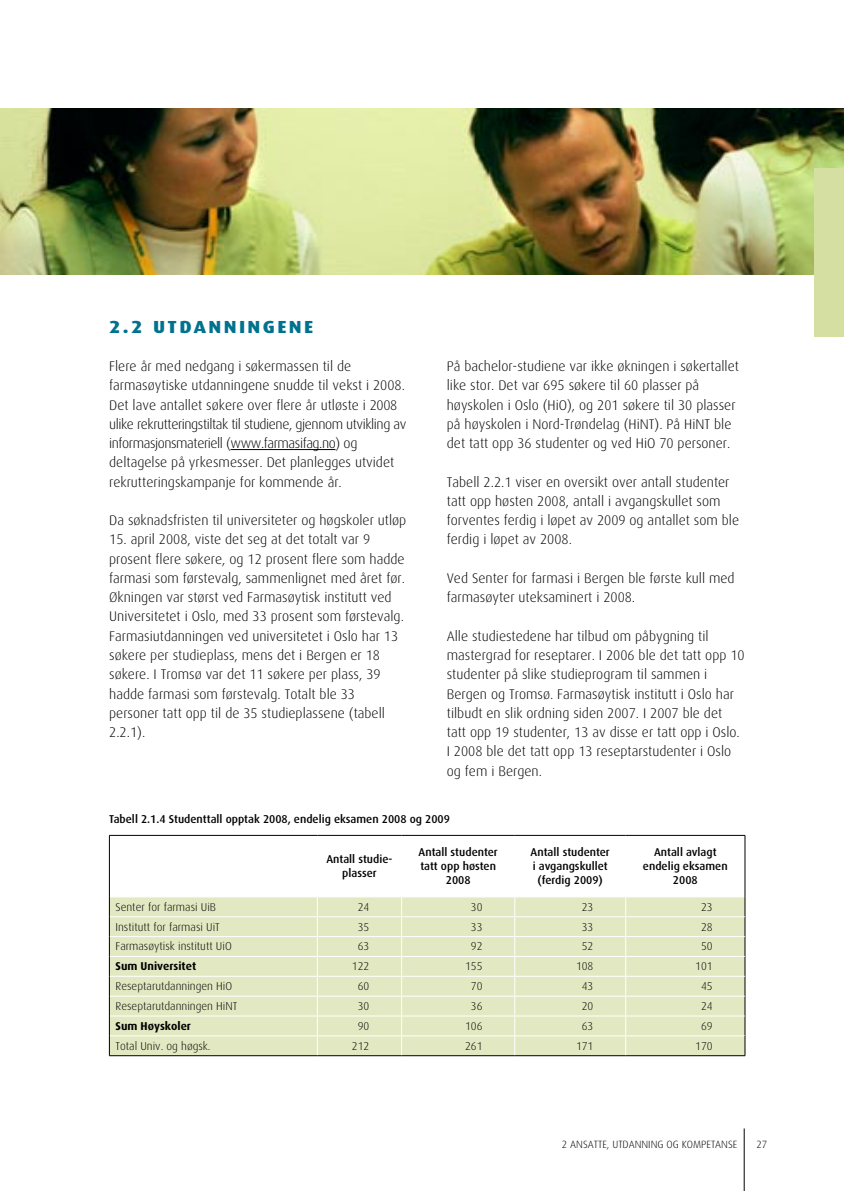
<style>
.page{position:relative;width:844px;height:1191px;background:#fff}
.page>*{position:absolute;margin:0;border:0;box-sizing:border-box;transform-origin:0 0}
.t1{font:800 17.5px "Dax";letter-spacing:.12em;color:#00728f;scale:1.12 1}
.t2{font:300 14px/19.2px "Dax Pdc";color:#000}
.t3{font:300 11.38px "Dax Pdc";color:#000}
.t4{font:500 11.38px/14px "Dax";color:#000;text-align:center}
.t5{font:700 11.38px "Dax Pdc";color:#000}
.t6{font:300 10.5px "Dax Pdc";color:#000}
</style>
<div class="page">
<img style="left:0;top:109px;width:843px;height:166px">
<hr style="left:743px;top:1128px;width:1px;height:63px;background:#000">
<div style="left:814px;top:168px;width:29px;height:169px;background:#d4dfa1"></div>
<hr style="left:230px;top:449px;width:105px;height:1px;background:#000">
<svg style="left:109px;top:835px;width:636px;height:220px"></svg>
<hr style="left:109px;top:1055px;width:208px;height:1px;background:#000">
<hr style="left:317px;top:1055px;width:84px;height:1px;background:#000">
<hr style="left:401px;top:1055px;width:113px;height:1px;background:#000">
<hr style="left:514px;top:1055px;width:111px;height:1px;background:#000">
<hr style="left:625px;top:1055px;width:120px;height:1px;background:#000">
<p class="t1" style="left:109px;top:316px;width:184px">2.2 UTDANNINGENE</p>
<p class="t2" style="left:109px;top:357px;width:298px">Flere år med nedgang i søkermassen til de farmasøytiske utdanningene snudde til vekst i 2008.<br>Det lave antallet søkere over flere år utløste i 2008 ulike rekrutteringstiltak til studiene, gjennom utvikling av informasjonsmateriell (www.farmasifag.no) og deltagelse på yrkesmesser. Det planlegges utvidet rekrutteringskampanje for kommende år.</p>
<p class="t2" style="left:109px;top:511px;width:298px">Da søknadsfristen til universiteter og høgskoler utløp</p>
<p class="t2" style="left:109px;top:530px;width:297px">15. april 2008, viste det seg at det totalt var 9 prosent flere søkere, og 12 prosent flere som hadde farmasi som førstevalg, sammenlignet med året før.<br>Økningen var størst ved Farmasøytisk institutt ved Universitetet i Oslo, med 33 prosent som førstevalg.<br>Farmasiutdanningen ved universitetet i Oslo har 13 søkere per studieplass, mens det i Bergen er 18 søkere. I Tromsø var det 11 søkere per plass, 39 hadde farmasi som førstevalg. Totalt ble 33 personer tatt opp til de 35 studieplassene (tabell 2.2.1).</p>
<p class="t2" style="left:446px;top:357px;width:293px">På bachelor-studiene var ikke økningen i søkertallet like stor. Det var 695 søkere til 60 plasser på høyskolen i Oslo (HiO), og 201 søkere til 30 plasser på høyskolen i Nord-Trøndelag (HiNT). På HiNT ble det tatt opp 36 studenter og ved HiO 70 personer.</p>
<p class="t2" style="left:446px;top:472px;width:294px">Tabell 2.2.1 viser en oversikt over antall studenter tatt opp høsten 2008, antall i avgangskullet som forventes ferdig i løpet av 2009 og antallet som ble ferdig i løpet av 2008.</p>
<p class="t2" style="left:446px;top:568px;width:289px">Ved Senter for farmasi i Bergen ble første kull med farmasøyter uteksaminert i 2008.</p>
<p class="t2" style="left:446px;top:626px;width:299px">Alle studiestedene har tilbud om påbygning til mastergrad for reseptarer. I 2006 ble det tatt opp 10 studenter på slike studieprogram til sammen i Bergen og Tromsø. Farmasøytisk institutt i Oslo har tilbudt en slik ordning siden 2007. I 2007 ble det tatt opp 19 studenter, 13 av disse er tatt opp i Oslo.<br>I 2008 ble det tatt opp 13 reseptarstudenter i Oslo og fem i Bergen.</p>
<p class="t4" style="left:109px;top:812px;width:342px">Tabell 2.1.4 Studenttall opptak 2008, endelig eksamen 2008 og 2009</p>
<p class="t4" style="left:326px;top:852px;width:68px">Antall studie&shy;plasser</p>
<p class="t4" style="left:418px;top:845px;width:81px">Antall studenter tatt opp høsten<br>2008</p>
<p class="t4" style="left:530px;top:845px;width:81px">Antall studenter i avgangskullet (ferdig 2009)</p>
<p class="t4" style="left:642px;top:845px;width:86px">Antall avlagt endelig eksamen<br>2008</p>
<p class="t3" style="left:115px;top:900px;width:102px">Senter for farmasi UiB</p>
<p class="t3" style="left:357px;top:900px;width:13px">24</p>
<p class="t3" style="left:471px;top:900px;width:13px">30</p>
<p class="t3" style="left:581px;top:900px;width:13px">23</p>
<p class="t3" style="left:701px;top:900px;width:13px">23</p>
<p class="t3" style="left:115px;top:920px;width:106px">Institutt for farmasi UiT</p>
<p class="t3" style="left:357px;top:920px;width:13px">35</p>
<p class="t3" style="left:471px;top:920px;width:13px">33</p>
<p class="t3" style="left:581px;top:920px;width:13px">33</p>
<p class="t3" style="left:701px;top:920px;width:13px">28</p>
<p class="t3" style="left:115px;top:940px;width:118px">Farmasøytisk institutt UiO</p>
<p class="t3" style="left:357px;top:940px;width:13px">63</p>
<p class="t3" style="left:471px;top:940px;width:13px">92</p>
<p class="t3" style="left:581px;top:940px;width:13px">52</p>
<p class="t3" style="left:701px;top:940px;width:13px">50</p>
<p class="t5" style="left:115px;top:960px;width:82px">Sum Universitet</p>
<p class="t3" style="left:352px;top:960px;width:19px">122</p>
<p class="t3" style="left:465px;top:960px;width:19px">155</p>
<p class="t3" style="left:576px;top:960px;width:19px">108</p>
<p class="t3" style="left:695px;top:960px;width:19px">101</p>
<p class="t3" style="left:115px;top:980px;width:118px">Reseptarutdanningen HiO</p>
<p class="t3" style="left:357px;top:980px;width:13px">60</p>
<p class="t3" style="left:471px;top:980px;width:13px">70</p>
<p class="t3" style="left:581px;top:980px;width:13px">43</p>
<p class="t3" style="left:701px;top:980px;width:13px">45</p>
<p class="t3" style="left:115px;top:999px;width:123px">Reseptarutdanningen HiNT</p>
<p class="t3" style="left:357px;top:999px;width:13px">30</p>
<p class="t3" style="left:471px;top:999px;width:13px">36</p>
<p class="t3" style="left:581px;top:999px;width:13px">20</p>
<p class="t3" style="left:701px;top:999px;width:13px">24</p>
<p class="t5" style="left:115px;top:1019px;width:77px">Sum Høyskoler</p>
<p class="t3" style="left:357px;top:1019px;width:13px">90</p>
<p class="t3" style="left:465px;top:1019px;width:19px">106</p>
<p class="t3" style="left:581px;top:1019px;width:13px">63</p>
<p class="t3" style="left:701px;top:1019px;width:13px">69</p>
<p class="t3" style="left:115px;top:1039px;width:97px">Total Univ. og høgsk.</p>
<p class="t3" style="left:352px;top:1039px;width:19px">212</p>
<p class="t3" style="left:465px;top:1039px;width:19px">261</p>
<p class="t3" style="left:576px;top:1039px;width:19px">171</p>
<p class="t3" style="left:695px;top:1039px;width:19px">170</p>
<p class="t6" style="left:561px;top:1139px;width:177px">2 ANSATTE, UTDANNING OG KOMPETANSE</p>
<p class="t6" style="left:756px;top:1139px;width:12px">27</p>
</div>
